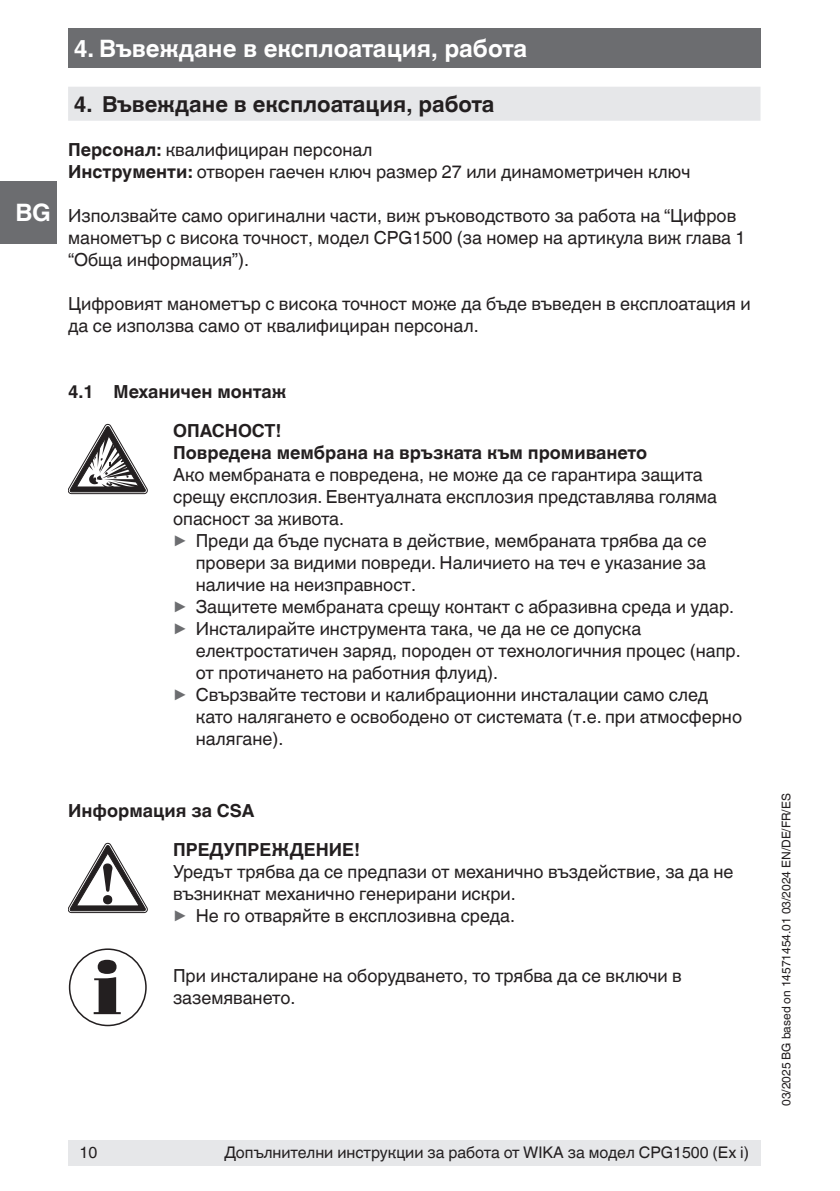
<style>
.page{position:relative;width:840px;height:1191px;background:#fff}
.page>*{position:absolute;margin:0;border:0;box-sizing:border-box;transform-origin:0 0}
.t1{font:700 24px "Helvetica World";color:#fff}
.t2{font:700 22px "Helvetica World";color:#231f20}
.t3{font:18px/22px "Helvetica World";color:#231f20}
.t4{font:700 18px/38.4px "Helvetica World";color:#231f20;text-align:right}
.t5{font:16px "Helvetica World";color:#231f20}
.t6{font:12px "Helvetica World";color:#231f20}
.s1{font-weight:700}
.s2{font-size:17.8px;color:#6c6d70}
</style>
<div class="page">
<div style="left:68px;top:28px;width:692px;height:40px;background:#6c6d70"></div>
<div style="left:68px;top:1140px;width:692px;height:25px;background:#e6e7e9"></div>
<div style="left:0;top:181px;width:57px;height:63px;background:#6c6d70"></div>
<div style="left:68px;top:87px;width:692px;height:34px;background:#e6e7e9"></div>
<svg style="left:68px;top:424px;width:79px;height:70px"></svg>
<svg style="left:68px;top:843px;width:79px;height:69px"></svg>
<svg style="left:94px;top:959px;width:27px;height:55px"></svg>
<div style="left:69px;top:948px;width:78px;height:78px;border:2px solid #231f20;border-radius:50%"></div>
<h1 class="t1" style="left:15px;top:199px;width:37px">BG</h1>
<h1 class="t1" style="left:74px;top:34px;width:455px">4. Въвеждане в експлоатация, работа</h1>
<p class="t2" style="left:74px;top:92px;width:422px">4. Въвеждане в експлоатация, работа</p>
<p class="t3" style="left:68px;top:139px;width:623px"><span class="s1">Персонал:</span> квалифициран персонал<br><span class="s1">Инструменти:</span> отворен гаечен ключ размер 27 или динамометричен ключ</p>
<p class="t3" style="left:68px;top:205px;width:678px">Използвайте само оригинални части, виж ръководството за работа на “Цифров манометър с висока точност, модел CPG1500 (за номер на артикула виж глава 1 “Обща информация”).</p>
<p class="t3" style="left:68px;top:293px;width:683px">Цифровият манометър с висока точност може да бъде въведен в експлоатация и да се използва само от квалифициран персонал.</p>
<p class="t4" style="left:68px;top:373px;width:219px">4.1 Механичен монтаж<br>ОПАСНОСТ!</p>
<p class="t4" style="left:173px;top:433px;width:475px">Повредена мембрана на връзката към промиването</p>
<p class="t3" style="left:173px;top:463px;width:531px">Ако мембраната е повредена, не може да се гарантира защита</p>
<p class="t3" style="left:173px;top:485px;width:545px">срещу експлозия. Евентуалната експлозия представлява голяма</p>
<p class="t3" style="left:173px;top:507px;width:172px">опасност за живота.</p>
<p class="t3" style="left:173px;top:529px;width:534px"><span class="s2">▶</span> Преди да бъде пусната в действие, мембраната трябва да се</p>
<p class="t3" style="left:196px;top:551px;width:511px">провери за видими повреди. Наличието на теч е указание за</p>
<p class="t3" style="left:196px;top:573px;width:222px">наличие на неизправност.</p>
<p class="t3" style="left:173px;top:595px;width:562px"><span class="s2">▶</span> Защитете мембраната срещу контакт с абразивна среда и удар.</p>
<p class="t3" style="left:173px;top:617px;width:469px"><span class="s2">▶</span> Инсталирайте инструмента така, че да не се допуска</p>
<p class="t3" style="left:196px;top:639px;width:546px">електростатичен заряд, породен от технологичния процес (напр.</p>
<p class="t3" style="left:196px;top:661px;width:304px">от протичането на работния флуид).</p>
<p class="t3" style="left:173px;top:683px;width:536px"><span class="s2">▶</span> Свързвайте тестови и калибрационни инсталации само след</p>
<p class="t3" style="left:196px;top:705px;width:547px">като налягането е освободено от системата (т.е. при атмосферно</p>
<p class="t3" style="left:196px;top:727px;width:89px">налягане).</p>
<p class="t4" style="left:173px;top:792px;width:188px;text-align:left;text-indent:-105px">Информация за CSA<br>ПРЕДУПРЕЖДЕНИЕ!</p>
<p class="t3" style="left:173px;top:860px;width:561px">Уредът трябва да се предпази от механично въздействие, за да не възникнат механично генерирани искри.<br><span class="s2">▶</span> Не го отваряйте в експлозивна среда.</p>
<p class="t3" style="left:173px;top:965px;width:510px">При инсталиране на оборудването, то трябва да се включи в заземяването.</p>
<p class="t5" style="left:79px;top:1143px;width:19px">10</p>
<p class="t5" style="left:224px;top:1143px;width:526px">Допълнителни инструкции за работа от WIKA за модел CPG1500 (Ex i)</p>
<p class="t6" style="left:778px;top:1106px;width:314px;rotate:-90deg">03/2025 BG based on 14571454.01 03/2024 EN/DE/FR/ES</p>
</div>
